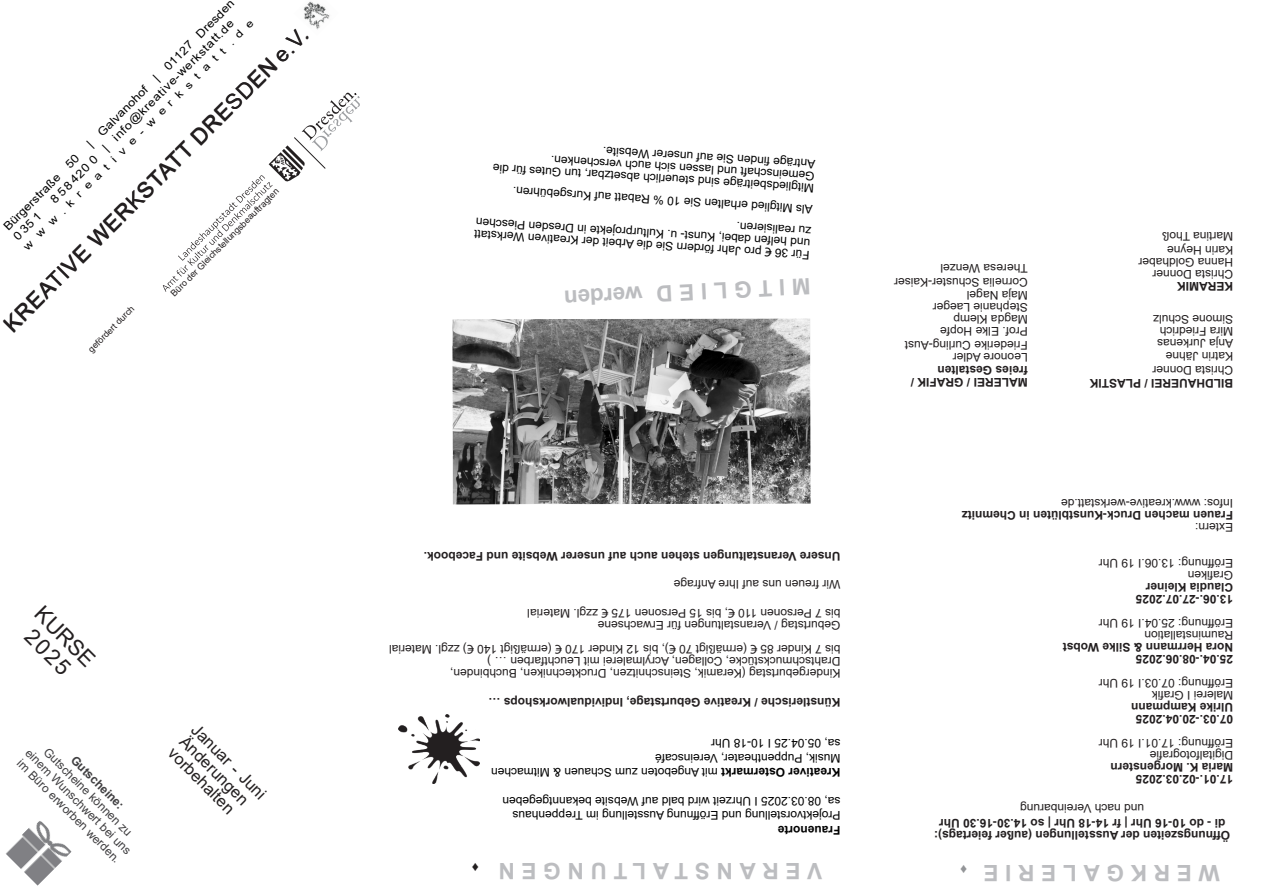
<style>
.page{position:relative;width:1263px;height:893px;background:#fff}
.page>*{position:absolute;margin:0;border:0;box-sizing:border-box;transform-origin:0 0}
.t1{font:700 22.5px "Arial";letter-spacing:.3em;color:#bcbdc0}
.t2{font:21.9px/23.4px "Arial";color:#231f20;text-align:center}
.t3{font:16.5px/16.5px "Arial";color:#231f20}
.t4{font:13.5px "Arial";color:#939598}
.t5{font:700 13.5px "Arial";color:#231f20}
.t6{font:12px/12px "Arial";color:#231f20}
.t7{font:12px/14.2px "Arial";color:#000}
.t8{font:700 12px/12px "Arial";color:#231f20}
.t9{font:12px "Arial";color:#403f41}
.t10{font:700 12px "Arial";color:#403f41}
.t11{font:700 12px "Arial";color:#000}
.t12{font:11.55px "Arial";color:#000;scale:1.11 1}
.t13{font:10.65px "Arial";color:#000;scale:1.19 1}
.t14{font:9px "Arial";color:#231f20}
.s1{font-weight:700}
</style>
<div class="page">
<img style="left:303px;top:1px;width:27px;height:29px">
<svg style="left:163px;top:92px;width:197px;height:200px"></svg>
<img style="left:398px;top:714px;width:82px;height:70px">
<img style="left:5px;top:821px;width:67px;height:65px">
<img style="left:452px;top:318px;width:359px;height:187px">
<p class="t12" style="left:86px;top:142px;width:184px;rotate:-45deg">| Galvanohof | 01127 Dresden</p>
<p class="t12" style="left:49px;top:198px;width:230px;rotate:-45deg">8 58 420 0 | info@kreative-werkstatt.de</p>
<p class="t13" style="left:22px;top:245px;width:271px;rotate:-45deg">www.kreative-werkstatt.de</p>
<h2 class="t2" style="left:1px;top:321px;width:421px;rotate:-45deg">KREATIVE WERKSTATT DRESDEN e.V.</h2>
<p class="t12" style="left:2px;top:225px;width:93px;rotate:-45deg">Bürgerstraße 50</p>
<p class="t14" style="left:170px;top:292px;width:150px;rotate:-45deg">Büro der Gleichstellungsbeauftragten</p>
<p class="t12" style="left:12px;top:235px;width:32px;rotate:-45deg">0351</p>
<p class="t14" style="left:87px;top:348px;width:63px;rotate:-45deg">gefördert durch</p>
<h2 class="t2" style="left:45px;top:603px;width:76px;rotate:45deg">KURSE<br>2025</h2>
<p class="t9" style="left:49px;top:746px;width:121px;rotate:45deg">Gutscheine können zu</p>
<p class="t9" style="left:31px;top:747px;width:145px;rotate:45deg">einem Wunschwert bei uns</p>
<p class="t10" style="left:76px;top:755px;width:71px;rotate:45deg">Gutscheine:</p>
<p class="t9" style="left:22px;top:758px;width:142px;rotate:45deg">im Büro erworben werden.</p>
<h3 class="t3" style="left:199px;top:722px;width:99px;rotate:45deg">Januar - Juni<br>Änderungen vorbehalten</h3>
<p class="t7" style="left:814px;top:182px;width:266px;line-height:12.1px;rotate:-176deg">Gemeinschaft und lassen sich auch verschenken.<br>Anträge fi nden Sie auf unserer Website.</p>
<p class="t7" style="left:812px;top:220px;width:323px;line-height:21.5px;rotate:-176deg">Als Mitglied erhalten Sie 10 % Rabatt auf Kursgebühren.<br>Mitgliedsbeiträge sind steuerlich absetzbar, tun Gutes für die</p>
<p class="t7" style="left:809px;top:262px;width:337px;line-height:12.6px;text-align:justify;rotate:-176deg">Für 36 € pro Jahr fördern Sie die Arbeit der Kreativen Werkstatt und helfen dabei, Kunst- u. Kulturprojekte in Dresden Pieschen zu realisieren.</p>
<h1 class="t1" style="left:811px;top:294px;width:248px;rotate:177deg">MITGLIED werden</h1>
<p class="t8" style="left:841px;top:561px;width:418px;rotate:-180deg">Unsere Veranstaltungen stehen auch auf unserer Website und Facebook.</p>
<p class="t6" style="left:841px;top:589px;width:168px;rotate:-180deg">Wir freuen uns auf Ihre Anfrage</p>
<p class="t6" style="left:841px;top:630px;width:315px;rotate:-180deg">Geburtstag / Veranstaltungen für Erwachsene<br>bis 7 Personen 110 €, bis 15 Personen 175 € zzgl. Material</p>
<p class="t6" style="left:841px;top:678px;width:453px;rotate:-180deg">Kindergeburtstag (Keramik, Steinschnitzen, Drucktechniken, Buchbinden,<br>Drahtschmuckstücke, Collagen, Acrylmalerei mit Leuchtfarben … )<br>bis 7 Kinder 85 € (ermäßigt 70 €), bis 12 Kinder 170 € (ermäßigt 140 €) zzgl. Material</p>
<p class="t8" style="left:841px;top:707px;width:354px;rotate:-180deg">Künstlerische / Kreative Geburtstage, Individualworkshops …</p>
<p class="t7" style="left:841px;top:778px;width:351px;rotate:-180deg"><span class="s1">Kreativer Ostermarkt</span> mit Angeboten zum Schauen &amp; Mitmachen<br>Musik, Puppentheater, Vereinscafé<br>sa, 05.04.25 I 10-18 Uhr</p>
<p class="t7" style="left:841px;top:821px;width:340px;rotate:-180deg">Projektvorstellung und Eröffnung Ausstellung im Treppenhaus sa, 08.03.2025 I Uhrzeit wird bald auf Website bekanntgegeben</p>
<p class="t11" style="left:841px;top:834px;width:64px;rotate:-180deg">Frauenorte</p>
<p class="t5" style="left:479px;top:873px;width:8px;rotate:-180deg">♦</p>
<h1 class="t1" style="left:822px;top:879px;width:325px;rotate:-180deg">VERANSTA LTUNGEN</h1>
<p class="t6" style="left:1028px;top:288px;width:135px;line-height:13.5px;rotate:-180deg">Cornelia Schuster-Kaiser<br>Theresa Wenzel</p>
<p class="t6" style="left:1028px;top:336px;width:96px;rotate:-180deg">Prof. Elke Hopfe<br>Magda Klemp<br>Stephanie Laeger<br>Maja Nagel</p>
<p class="t6" style="left:1028px;top:362px;width:124px;rotate:-180deg">Leonore Adler<br>Friederike Curling-Aust</p>
<p class="t8" style="left:1028px;top:387px;width:118px;rotate:-180deg">MALEREI / GRAFIK / freies Gestalten</p>
<p class="t6" style="left:1233px;top:241px;width:73px;rotate:-180deg">Martina Thoß</p>
<p class="t6" style="left:1233px;top:279px;width:96px;rotate:-180deg">Christa Donner<br>Hanna Goldhaber<br>Karin Heyne</p>
<p class="t8" style="left:1233px;top:291px;width:57px;rotate:-180deg">KERAMIK</p>
<p class="t6" style="left:1233px;top:336px;width:82px;rotate:-180deg">Mira Friedrich<br>Simone Schulz</p>
<p class="t6" style="left:1233px;top:375px;width:82px;line-height:13.5px;rotate:-180deg">Christa Donner<br>Katrin Jähne<br>Anja Jurkenas</p>
<p class="t8" style="left:1233px;top:388px;width:145px;rotate:-180deg">BILDHAUEREI / PLASTIK</p>
<p class="t6" style="left:1233px;top:508px;width:174px;rotate:-180deg">Infos: www.kreative-werkstatt.de</p>
<p class="t8" style="left:1233px;top:520px;width:273px;rotate:-180deg">Frauen machen Druck-Kunstblüten in Chemnitz</p>
<p class="t6" style="left:1233px;top:532px;width:40px;rotate:-180deg">Extern:</p>
<p class="t6" style="left:1233px;top:580px;width:136px;rotate:-180deg">Grafiken<br>Eröffnung: 13.06.I 19 Uhr</p>
<p class="t8" style="left:1233px;top:604px;width:99px;rotate:-180deg">13.06.-27.07.2025<br>Claudia Kleiner</p>
<p class="t6" style="left:1233px;top:640px;width:136px;rotate:-180deg">Rauminstallation<br>Eröffnung: 25.04.I 19 Uhr</p>
<p class="t8" style="left:1233px;top:664px;width:172px;rotate:-180deg">25.04.-08.06.2025<br>Nora Herrmann &amp; Silke Wobst</p>
<p class="t6" style="left:1233px;top:700px;width:136px;rotate:-180deg">Malerei I Grafik<br>Eröffnung: 07.03.I 19 Uhr</p>
<p class="t8" style="left:1233px;top:724px;width:104px;rotate:-180deg">07.03.-20.04.2025<br>Ulrike Kampmann</p>
<p class="t6" style="left:1233px;top:760px;width:136px;rotate:-180deg">Digitalfotografie<br>Eröffnung: 17.01.I 19 Uhr</p>
<p class="t8" style="left:1233px;top:784px;width:124px;rotate:-180deg">17.01.-02.03.2025<br>Maria K. Morgenstern</p>
<p class="t6" style="left:1144px;top:813px;width:126px;rotate:-180deg">und nach Vereinbarung</p>
<p class="t8" style="left:1230px;top:840px;width:297px;text-align:center;rotate:-180deg">Ö ff nungszeiten der Ausstellungen (außer feiertags): di - do 10-16 Uhr | fr 14-18 Uhr | so 14.30-16.30 Uhr</p>
<p class="t4" style="left:967px;top:875px;width:8px;rotate:-180deg">♦</p>
<h1 class="t1" style="left:1220px;top:881px;width:238px;rotate:-180deg">WERKGALERIE</h1>
</div>
